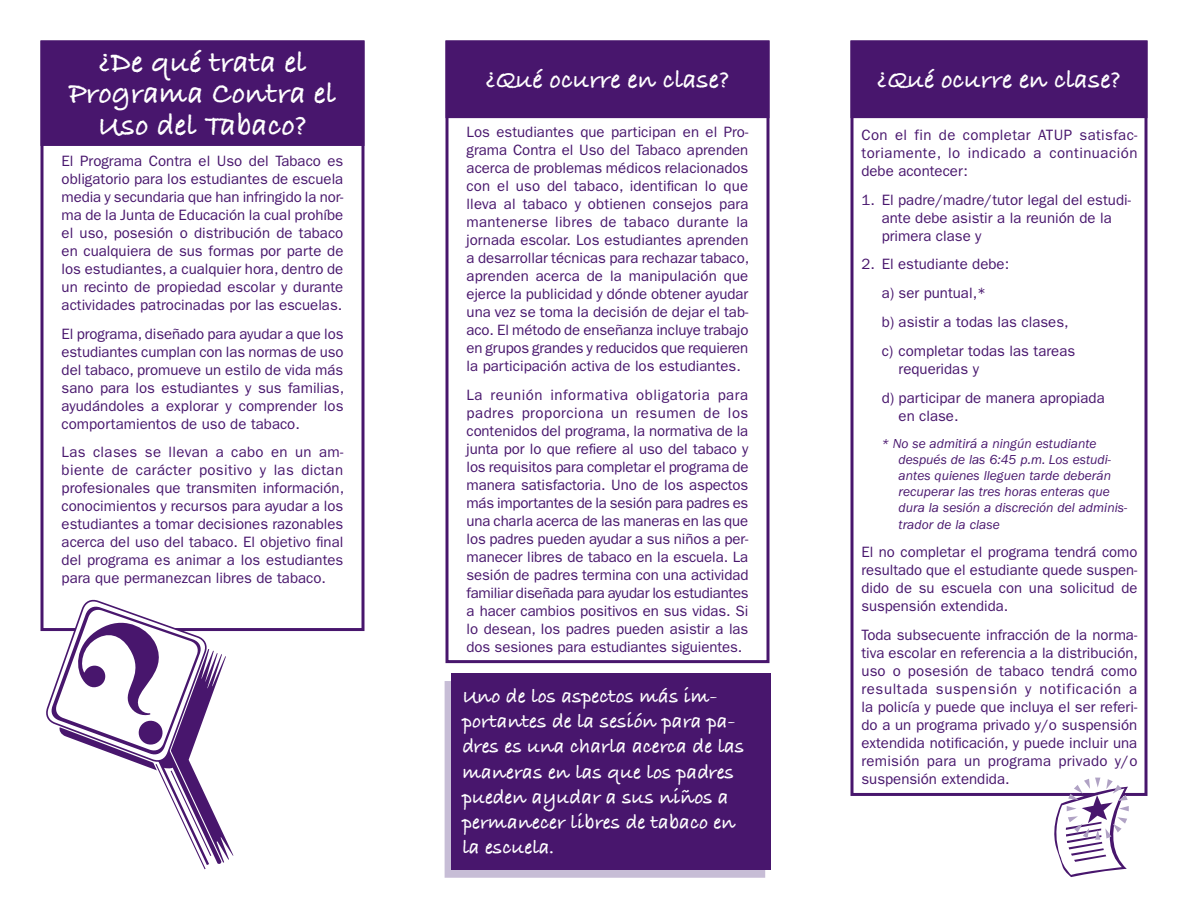
<style>
.page{position:relative;width:1188px;height:918px;background:#fff}
.page>*{position:absolute;margin:0;border:0;box-sizing:border-box;transform-origin:0 0}
.t1{font:31.5px/31.5px "Bradley Hand ITCTT Bold";color:#fff;text-align:center}
.t2{font:27px "Bradley Hand ITCTT Bold";color:#fff}
.t3{font:21px/25.2px "Bradley Hand ITCTT Bold";color:#fff}
.t4{font:15px/18px "ITC Franklin Gothic Std";color:#48166d;text-align:justify}
.t5{font:italic 13.5px/16.2px "ITC Franklin Gothic Std";color:#48166d}
</style>
<div class="page">
<div style="left:445px;top:681px;width:320px;height:197px;background:#c7bdd6;border:2px solid #c7bdd6"></div>
<div style="left:40px;top:40px;width:324px;height:591px;border:3px solid #48166d"></div>
<div style="left:40px;top:40px;width:324px;height:106px;background:#48166d;border:2px solid #48166d"></div>
<div style="left:446px;top:40px;width:324px;height:623px;border:3px solid #48166d"></div>
<div style="left:446px;top:40px;width:324px;height:78px;background:#48166d;border:2px solid #48166d"></div>
<div style="left:451px;top:673px;width:319px;height:197px;background:#48166d"></div>
<div style="left:850px;top:40px;width:298px;height:756px;border:3px solid #48166d"></div>
<div style="left:850px;top:40px;width:298px;height:78px;background:#48166d;border:2px solid #48166d"></div>
<svg style="left:1049px;top:778px;width:80px;height:99px"></svg>
<svg style="left:45px;top:599px;width:188px;height:271px"></svg>
<p class="t1" style="left:69px;top:48px;width:269px">¿De qué trata el<br>Programa Contra el<br>Uso del Tabaco?</p>
<p class="t4" style="left:62px;top:152px;width:283px">El Programa Contra el Uso del Tabaco es obligatorio para los estudiantes de escuela media y secundaria que han infringido la nor&shy;ma de la Junta de Educación la cual prohíbe el uso, posesión o distribución de tabaco en cualquiera de sus formas por parte de los estudiantes, a cualquier hora, dentro de un recinto de propiedad escolar y durante actividades patrocinadas por las escuelas.</p>
<p class="t4" style="left:62px;top:325px;width:284px">El programa, diseñado para ayudar a que los estudiantes cumplan con las normas de uso del tabaco, promueve un estilo de vida más sano para los estudiantes y sus familias, ayudándoles a explorar y comprender los comportamientos de uso de tabaco.</p>
<p class="t4" style="left:62px;top:443px;width:284px">Las clases se llevan a cabo en un am&shy;biente de carácter positivo y las dictan profesionales que transmiten información, conocimientos y recursos para ayudar a los estudiantes a tomar decisiones razonables acerca del uso del tabaco. El objetivo final del programa es animar a los estudiantes para que permanezcan libres de tabaco.</p>
<p class="t2" style="left:485px;top:64px;width:246px">¿Qué ocurre en clase?</p>
<p class="t4" style="left:467px;top:123px;width:284px">Los estudiantes que participan en el Pro&shy;grama Contra el Uso del Tabaco aprenden acerca de problemas médicos relacionados con el uso del tabaco, identifican lo que lleva al tabaco y obtienen consejos para mantenerse libres de tabaco durante la jornada escolar. Los estudiantes aprenden a desarrollar técnicas para rechazar tabaco, aprenden acerca de la manipulación que ejerce la publicidad y dónde obtener ayudar una vez se toma la decisión de dejar el tab&shy;aco. El método de enseñanza incluye trabajo en grupos grandes y reducidos que requieren la participación activa de los estudiantes.</p>
<p class="t4" style="left:467px;top:386px;width:284px">La reunión informativa obligatoria para padres proporciona un resumen de los contenidos del programa, la normativa de la junta por lo que refiere al uso del tabaco y los requisitos para completar el programa de manera satisfactoria. Uno de los aspectos más importantes de la sesión para padres es una charla acerca de las maneras en las que los padres pueden ayudar a sus niños a per&shy;manecer libres de tabaco en la escuela. La sesión de padres termina con una actividad familiar diseñada para ayudar los estudiantes a hacer cambios positivos en sus vidas. Si lo desean, los padres pueden asistir a las dos sesiones para estudiantes siguientes.</p>
<p class="t3" style="left:462px;top:685px;width:284px">Uno de los aspectos más im&shy;portantes de la sesión para pa&shy;dres es una charla acerca de las maneras en las que los padres pueden ayudar a sus niños a permanecer libres de tabaco en</p>
<p class="t3" style="left:462px;top:836px;width:94px">la escuela.</p>
<p class="t2" style="left:877px;top:64px;width:246px">¿Qué ocurre en clase?</p>
<p class="t4" style="left:861px;top:126px;width:277px">Con el fin de completar ATUP satisfac&shy;toriamente, lo indicado a continuación debe acontecer:</p>
<p class="t4" style="left:882px;top:191px;width:251px;text-align:left;text-indent:-20px">1. El padre/madre/tutor legal del estudi&shy;ante debe asistir a la reunión de la primera clase y</p>
<p class="t4" style="left:861px;top:255px;width:149px">2. El estudiante debe:</p>
<p class="t4" style="left:882px;top:284px;width:106px">a) ser puntual,*</p>
<p class="t4" style="left:882px;top:313px;width:188px">b) asistir a todas las clases,</p>
<p class="t4" style="left:899px;top:342px;width:178px;text-indent:-17px">c) completar todas las tareas requeridas y</p>
<p class="t4" style="left:899px;top:389px;width:208px;text-indent:-17px">d) participar de manera apropiada en clase.</p>
<p class="t5" style="left:899px;top:435px;width:230px;text-indent:-17px">* No se admitirá a ningún estudiante después de las 6:45 p.m. Los estudi&shy;antes quienes lleguen tarde deberán recuperar las tres horas enteras que dura la sesión a discreción del adminis&shy;trador de la clase</p>
<p class="t4" style="left:861px;top:543px;width:277px">El no completar el programa tendrá como resultado que el estudiante quede suspen&shy;dido de su escuela con una solicitud de suspensión extendida.</p>
<p class="t4" style="left:861px;top:626px;width:278px">Toda subsecuente infracción de la norma&shy;tiva escolar en referencia a la distribución, uso o posesión de tabaco tendrá como resultada suspensión y notificación a la policía y puede que incluya el ser referi&shy;do a un programa privado y/o suspensión extendida notificación, y puede incluir una remisión para un programa privado y/o suspensión extendida.</p>
</div>
